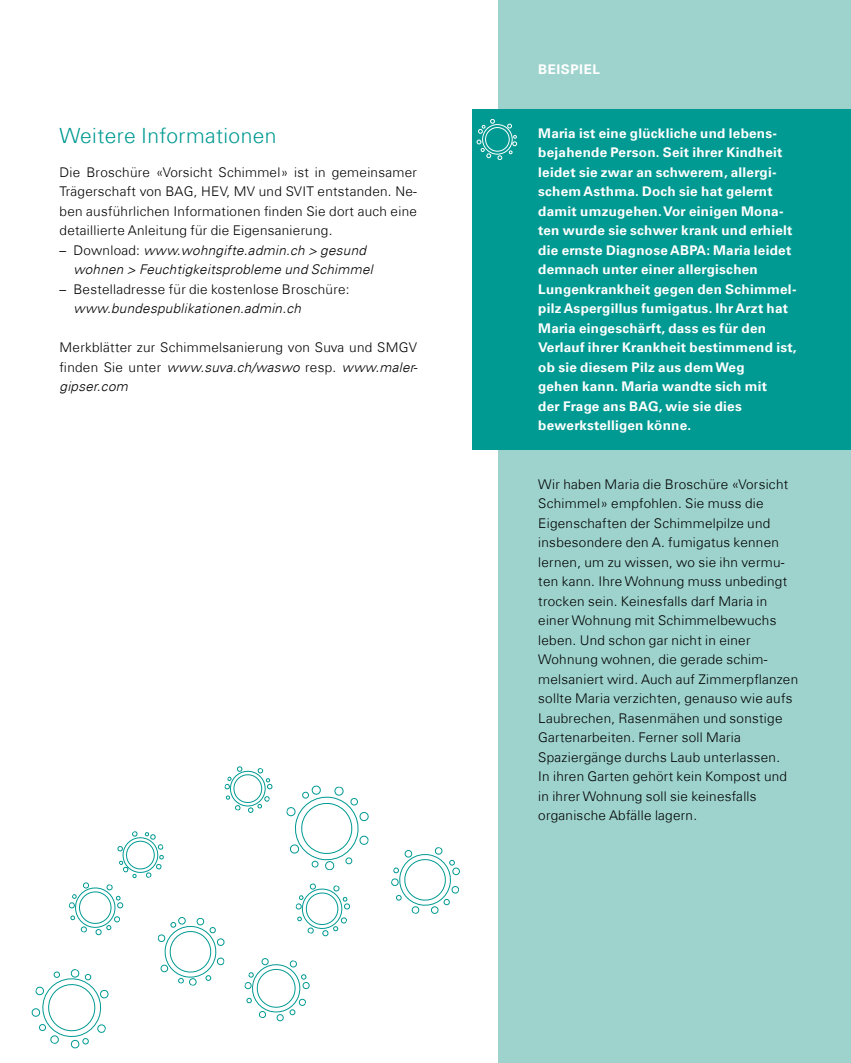
<style>
.page{position:relative;width:851px;height:1063px;background:#fff}
.page>*{position:absolute;margin:0;border:0;box-sizing:border-box;transform-origin:0 0}
.t1{font:300 21px "Univers Com 45";letter-spacing:.02em;color:#009a92}
.t2{font:300 13.35px/19.5px "Univers Com 45";letter-spacing:.02em;color:#000;text-align:justify}
.t3{font:700 13.35px/19.5px "Univers Com 65";letter-spacing:.02em;color:#fff}
.t4{font:italic 300 13.35px/19.5px "Univers Com 45";letter-spacing:.02em;color:#000}
.t5{font:700 13.35px "Univers Com 65";letter-spacing:.04em;color:#fff}
.s1{font-style:normal}
.s2{font-style:italic}
</style>
<div class="page">
<svg style="left:286px;top:785px;width:83px;height:86px"></svg>
<svg style="left:295px;top:883px;width:56px;height:54px"></svg>
<svg style="left:391px;top:847px;width:69px;height:67px"></svg>
<svg style="left:224px;top:766px;width:49px;height:47px"></svg>
<svg style="left:31px;top:831px;width:194px;height:218px"></svg>
<svg style="left:244px;top:958px;width:66px;height:64px"></svg>
<div style="left:498px;top:0;width:352px;height:1063px;background:#9ed3cd"></div>
<div style="left:472px;top:110px;width:378px;height:340px;background:#009a92"></div>
<svg style="left:476px;top:119px;width:41px;height:41px"></svg>
<h1 class="t1" style="left:60px;top:123px;width:218px">Weitere Informationen</h1>
<p class="t2" style="left:60px;top:162px;width:359px">Die Broschüre «Vorsicht Schimmel» ist in gemeinsamer Trägerschaft von BAG, HEV, MV und SVIT entstanden. Ne&shy;ben ausführlichen Informationen finden Sie dort auch eine detaillierte Anleitung für die Eigensanierung.</p>
<p class="t4" style="left:74px;top:240px;width:300px;text-indent:-14px"><span class="s1">– Download:</span> www.wohngifte.admin.ch &gt; gesund wohnen &gt; Feuchtigkeitsprobleme und Schimmel</p>
<p class="t2" style="left:60px;top:279px;width:291px">– Bestelladresse für die kostenlose Broschüre:</p>
<p class="t4" style="left:74px;top:299px;width:229px">www.bundespublikationen.admin.ch</p>
<p class="t2" style="left:60px;top:338px;width:359px">Merkblätter zur Schimmelsanierung von Suva und SMGV finden Sie unter <span class="s2">www.suva.ch/waswo</span> resp. <span class="s2">www.maler&shy;gipser.com</span></p>
<p class="t5" style="left:538px;top:61px;width:63px">BEISPIEL</p>
<p class="t3" style="left:538px;top:123px;width:260px">Maria ist eine glückliche und lebens&shy;bejahende Person. Seit ihrer Kindheit leidet sie zwar an schwerem, allergi&shy;schem Asthma. Doch sie hat gelernt damit umzugehen. Vor einigen Mona&shy;ten wurde sie schwer krank und erhielt die ernste Diagnose ABPA: Maria leidet demnach unter einer allergischen Lungenkrankheit gegen den Schimmel&shy;pilz Aspergillus fumigatus. Ihr Arzt hat Maria eingeschärft, dass es für den Verlauf ihrer Krankheit bestimmend ist, ob sie diesem Pilz aus dem Weg<br>gehen kann. Maria wandte sich mit<br>der Frage ans BAG, wie sie dies bewerkstelligen könne.</p>
<p class="t2" style="left:538px;top:474px;width:261px;text-align:left">Wir haben Maria die Broschüre «Vorsicht Schimmel» empfohlen. Sie muss die Eigenschaften der Schimmelpilze und insbesondere den A. fumigatus kennen lernen, um zu wissen, wo sie ihn vermu&shy;ten kann. Ihre Wohnung muss unbedingt trocken sein. Keinesfalls darf Maria in einer Wohnung mit Schimmelbewuchs leben. Und schon gar nicht in einer Wohnung wohnen, die gerade schim&shy;melsaniert wird. Auch auf Zimmerpflanzen sollte Maria verzichten, genauso wie aufs Laubrechen, Rasenmähen und sonstige Gartenarbeiten. Ferner soll Maria Spaziergänge durchs Laub unterlassen.<br>In ihren Garten gehört kein Kompost und in ihrer Wohnung soll sie keinesfalls organische Abfälle lagern.</p>
</div>
